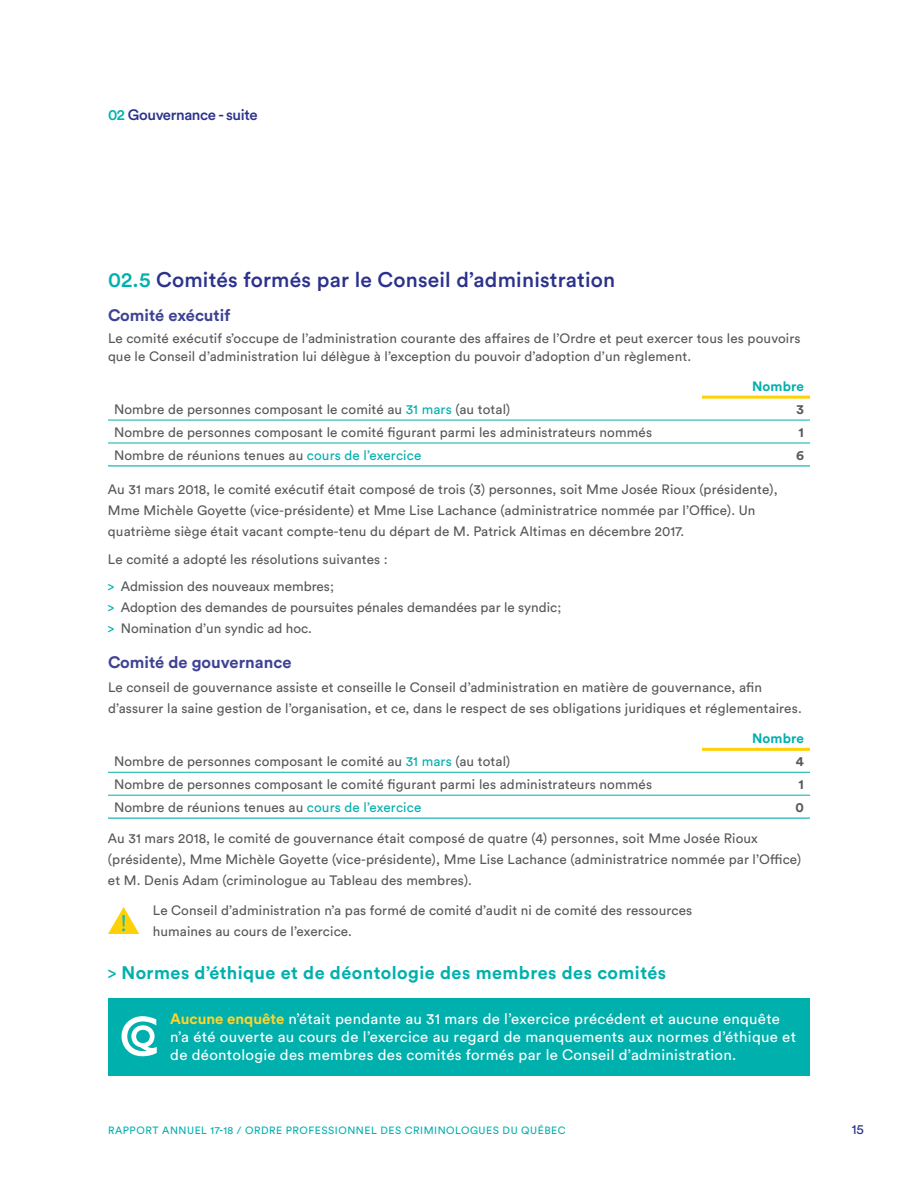
<style>
.page{position:relative;width:918px;height:1188px;background:#fff}
.page>*{position:absolute;margin:0;border:0;box-sizing:border-box;transform-origin:0 0}
.t1{font:500 21px "Circular Std";letter-spacing:.01em;color:#2c328c}
.t2{font:700 18px "Circular Std";letter-spacing:.025em;color:#00b0ad}
.t3{font:700 16.5px "Circular Std";color:#3e4294}
.t4{font:15px/18px "Circular Std";letter-spacing:.02em;color:#fff}
.t5{font:500 15px "Circular Std";letter-spacing:-.025em;color:#2c328c}
.t6{font:13.5px/21px "Circular Std";letter-spacing:.01em;color:#57585a}
.t7{font:700 13.5px "Circular Std";letter-spacing:.01em;color:#00b0ad}
.t8{font:700 13.5px "Circular Std";color:#57585a}
.t9{font:13.5px "Circular Std";color:#2c328c}
.t10{font:10.5px "Circular Std";letter-spacing:.05em;color:#00b0ad}
.s1{color:#00b0ad}
.s2{font-weight:400}
.s3{font-weight:700;color:#ffd52c}
</style>
<div class="page">
<hr style="left:702px;top:396px;width:108px;height:3px;background:#fed105">
<hr style="left:108px;top:420px;width:594px;height:1px;background:#00b0ad">
<hr style="left:702px;top:420px;width:108px;height:1px;background:#00b0ad">
<hr style="left:108px;top:443px;width:594px;height:1px;background:#00b0ad">
<hr style="left:702px;top:443px;width:108px;height:1px;background:#00b0ad">
<hr style="left:108px;top:465px;width:594px;height:1px;background:#00b0ad">
<hr style="left:702px;top:465px;width:108px;height:1px;background:#00b0ad">
<hr style="left:702px;top:748px;width:108px;height:3px;background:#fed105">
<hr style="left:108px;top:772px;width:594px;height:1px;background:#00b0ad">
<hr style="left:702px;top:772px;width:108px;height:1px;background:#00b0ad">
<hr style="left:108px;top:795px;width:594px;height:1px;background:#00b0ad">
<hr style="left:702px;top:795px;width:108px;height:1px;background:#00b0ad">
<hr style="left:108px;top:818px;width:594px;height:1px;background:#00b0ad">
<hr style="left:702px;top:818px;width:108px;height:1px;background:#00b0ad">
<svg style="left:108px;top:907px;width:31px;height:27px"></svg>
<div style="left:108px;top:998px;width:702px;height:78px;background:#00b0ad"></div>
<svg style="left:122px;top:1016px;width:35px;height:40px"></svg>
<p class="t5" style="left:108px;top:105px;width:151px"><span class="s1">02</span> Gouvernance - suite</p>
<h1 class="t1" style="left:108px;top:266px;width:509px"><span class="s1">02.5</span> Comités formés par le Conseil d’administration</h1>
<p class="t3" style="left:108px;top:305px;width:124px">Comité exécutif</p>
<p class="t6" style="left:108px;top:329px;width:694px;line-height:18px">Le comité exécutif s’occupe de l’administration courante des affaires de l’Ordre et peut exercer tous les pouvoirs que le Conseil d’administration lui délègue à l’exception du pouvoir d’adoption d’un règlement.</p>
<p class="t7" style="left:752px;top:378px;width:53px">Nombre</p>
<p class="t6" style="left:114px;top:399px;width:398px">Nombre de personnes composant le comité au <span class="s1">31 mars</span> (au total)</p>
<p class="t8" style="left:797px;top:401px;width:9px">3</p>
<p class="t6" style="left:114px;top:422px;width:540px">Nombre de personnes composant le comité figurant parmi les administrateurs nommés</p>
<p class="t8" style="left:799px;top:424px;width:7px">1</p>
<p class="t6" style="left:114px;top:445px;width:309px">Nombre de réunions tenues au <span class="s1">cours de l’exercice</span></p>
<p class="t8" style="left:796px;top:446px;width:9px">6</p>
<p class="t6" style="left:108px;top:479px;width:671px">Au 31 mars 2018, le comité exécutif était composé de trois (3) personnes, soit Mme Josée Rioux (présidente),<br>Mme Michèle Goyette (vice-présidente) et Mme Lise Lachance (administratrice nommée par l’Office). Un quatrième siège était vacant compte-tenu du départ de M. Patrick Altimas en décembre 2017.</p>
<p class="t6" style="left:108px;top:545px;width:281px;line-height:27.5px">Le comité a adopté les résolutions suivantes : <span class="s1">&gt;</span> Admission des nouveaux membres;</p>
<p class="t6" style="left:108px;top:597px;width:455px"><span class="s1">&gt;</span> Adoption des demandes de poursuites pénales demandées par le syndic; <span class="s1">&gt;</span> Nomination d’un syndic ad hoc.</p>
<p class="t3" style="left:108px;top:651px;width:185px">Comité de gouvernance</p>
<p class="t6" style="left:108px;top:677px;width:695px">Le conseil de gouvernance assiste et conseille le Conseil d’administration en matière de gouvernance, afin d’assurer la saine gestion de l’organisation, et ce, dans le respect de ses obligations juridiques et réglementaires.</p>
<p class="t7" style="left:752px;top:730px;width:53px">Nombre</p>
<p class="t6" style="left:114px;top:751px;width:398px">Nombre de personnes composant le comité au <span class="s1">31 mars</span> (au total)</p>
<p class="t8" style="left:796px;top:753px;width:10px">4</p>
<p class="t6" style="left:114px;top:774px;width:540px">Nombre de personnes composant le comité figurant parmi les administrateurs nommés</p>
<p class="t8" style="left:799px;top:776px;width:7px">1</p>
<p class="t6" style="left:114px;top:797px;width:309px">Nombre de réunions tenues au <span class="s1">cours de l’exercice</span></p>
<p class="t8" style="left:796px;top:799px;width:10px">0</p>
<p class="t6" style="left:108px;top:827px;width:695px">Au 31 mars 2018, le comité de gouvernance était composé de quatre (4) personnes, soit Mme Josée Rioux (présidente), Mme Michèle Goyette (vice-présidente), Mme Lise Lachance (administratrice nommée par l’Office) et M. Denis Adam (criminologue au Tableau des membres).</p>
<p class="t6" style="left:153px;top:900px;width:541px">Le Conseil d’administration n’a pas formé de comité d’audit ni de comité des ressources humaines au cours de l’exercice.</p>
<h2 class="t2" style="left:108px;top:961px;width:560px"><span class="s2">&gt;</span> Normes d’éthique et de déontologie des membres des comités</h2>
<p class="t4" style="left:170px;top:1009px;width:627px"><span class="s3">Aucune enquête</span> n’était pendante au 31 mars de l’exercice précédent et aucune enquête n’a été ouverte au cours de l’exercice au regard de manquements aux normes d’éthique et de déontologie des membres des comités formés par le Conseil d’administration.</p>
<p class="t10" style="left:108px;top:1124px;width:459px">RAPPORT ANNUEL 17-18 / ORDRE PROFESSIONNEL DES CRIMINOLOGUES DU QUÉBEC</p>
<p class="t9" style="left:852px;top:1121px;width:14px">15</p>
</div>
